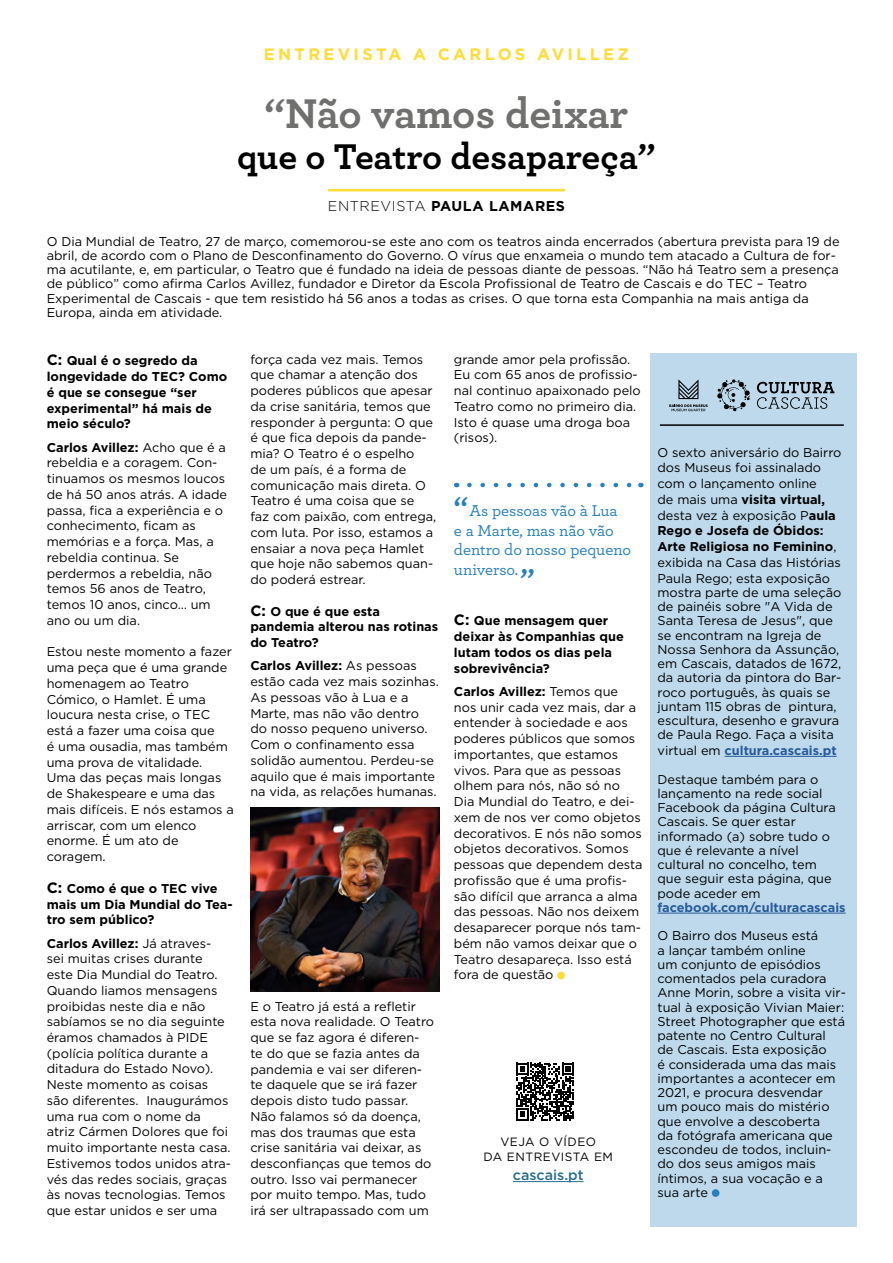
<style>
.page{position:relative;width:893px;height:1263px;background:#fff}
.page>*{position:absolute;margin:0;border:0;box-sizing:border-box;transform-origin:0 0}
.t1{font:700 43.5px "Archer";color:#70706f}
.t2{font:700 37.5px "Archer";color:#000}
.t3{font:700 30px "Archer";color:#2881be}
.t4{font:500 16.5px/19.5px "Archer";letter-spacing:-.005em;color:#2881be}
.t5{font:700 16.5px "Gotham";letter-spacing:.2em;color:#fedc39}
.t6{font:700 14.25px "Gotham";letter-spacing:.04em;color:#000}
.t7{font:500 14.25px "Gotham";color:#236d8c}
.t8{font:12.75px/15.8px "Gotham";color:#000}
.t9{font:700 12.75px/15.8px "Gotham";color:#000}
.t10{font:700 12.75px "Gotham";color:#275b9b}
.t11{font:12px/15px "Gotham";letter-spacing:.04em;color:#000;text-align:center}
.s1{font-weight:300}
.s2{font-size:15px}
.s3{font-weight:700}
.s4{font-weight:400;color:#000}
</style>
<div class="page">
<div style="left:650px;top:353px;width:206px;height:874px;background:#bed9eb"></div>
<img style="left:250px;top:808px;width:189px;height:184px">
<div style="left:557px;top:972px;width:8px;height:7px;background:#fedc39;border-radius:50%"></div>
<hr style="left:725px;top:756px;width:112px;height:1px;background:#275b9b">
<hr style="left:657px;top:913px;width:189px;height:1px;background:#275b9b">
<div style="left:712px;top:1189px;width:7px;height:8px;background:#2881be;border-radius:50%"></div>
<svg style="left:469px;top:483px;width:163px;height:4px"></svg>
<svg style="left:757px;top:382px;width:77px;height:27px"></svg>
<svg style="left:717px;top:379px;width:33px;height:32px"></svg>
<svg style="left:669px;top:379px;width:39px;height:32px"></svg>
<hr style="left:328px;top:189px;width:237px;height:2px;background:#fedc39">
<hr style="left:660px;top:424px;width:184px;height:2px;background:#000">
<svg style="left:516px;top:1063px;width:58px;height:57px"></svg>
<hr style="left:513px;top:1181px;width:71px;height:1px;background:#236d8c">
<p class="t5" style="left:264px;top:43px;width:367px">ENTREVISTA A CARLOS AVILLEZ</p>
<h1 class="t1" style="left:264px;top:80px;width:366px">“Não vamos deixar</h1>
<h2 class="t2" style="left:237px;top:127px;width:420px">que o Teatro desapareça”</h2>
<p class="t6" style="left:328px;top:196px;width:239px"><span class="s1">ENTREVISTA</span> PAULA LAMARES</p>
<p class="t8" style="left:47px;top:234px;width:794px;line-height:14.2px">O Dia Mundial de Teatro, 27 de março, comemorou-se este ano com os teatros ainda encerrados (abertura prevista para 19 de abril, de acordo com o Plano de Desconfinamento do Governo. O vírus que enxameia o mundo tem atacado a Cultura de for&shy;ma acutilante, e, em particular, o Teatro que é fundado na ideia de pessoas diante de pessoas. “Não há Teatro sem a presença de público” como afirma Carlos Avillez, fundador e Diretor da Escola Profissional de Teatro de Cascais e do TEC – Teatro Experimental de Cascais - que tem resistido há 56 anos a todas as crises. O que torna esta Companhia na mais antiga da Europa, ainda em atividade.</p>
<p class="t9" style="left:47px;top:353px;width:182px"><span class="s2">C:</span> Qual é o segredo da longevidade do TEC? Como é que se consegue “ser experimental” há mais de meio século?</p>
<p class="t8" style="left:47px;top:439px;width:182px"><span class="s3">Carlos Avillez:</span> Acho que é a rebeldia e a coragem. Con&shy;tinuamos os mesmos loucos de há 50 anos atrás. A idade passa, fica a experiência e o conhecimento, ficam as memórias e a força. Mas, a rebeldia continua. Se perdermos a rebeldia, não temos 56 anos de Teatro, temos 10 anos, cinco… um ano ou um dia.</p>
<p class="t8" style="left:47px;top:644px;width:189px">Estou neste momento a fazer uma peça que é uma grande homenagem ao Teatro<br>Cómico, o Hamlet. É uma loucura nesta crise, o TEC está a fazer uma coisa que<br>é uma ousadia, mas também uma prova de vitalidade.<br>Uma das peças mais longas de Shakespeare e uma das mais difíceis. E nós estamos a arriscar, com um elenco enorme. É um ato de coragem.</p>
<p class="t9" style="left:47px;top:880px;width:187px"><span class="s2">C:</span> Como é que o TEC vive mais um Dia Mundial do Tea&shy;tro sem público?</p>
<p class="t8" style="left:47px;top:935px;width:186px"><span class="s3">Carlos Avillez:</span> Já atraves&shy;sei muitas crises durante este Dia Mundial do Teatro.<br>Quando liamos mensagens proibidas neste dia e não sabíamos se no dia seguinte éramos chamados à PIDE (polícia política durante a ditadura do Estado Novo).<br>Neste momento as coisas são diferentes. Inaugurámos uma rua com o nome da atriz Cármen Dolores que foi muito importante nesta casa.<br>Estivemos todos unidos atra&shy;vés das redes sociais, graças às novas tecnologias. Temos que estar unidos e ser uma</p>
<p class="t8" style="left:250px;top:351px;width:187px">força cada vez mais. Temos que chamar a atenção dos poderes públicos que apesar da crise sanitária, temos que responder à pergunta: O que é que fica depois da pande&shy;mia? O Teatro é o espelho<br>de um país, é a forma de comunicação mais direta. O<br>Teatro é uma coisa que se faz com paixão, com entrega, com luta. Por isso, estamos a ensaiar a nova peça Hamlet que hoje não sabemos quan&shy;do poderá estrear.</p>
<p class="t9" style="left:250px;top:603px;width:189px"><span class="s2">C:</span> O que é que esta pandemia alterou nas rotinas do Teatro?</p>
<p class="t8" style="left:250px;top:658px;width:190px"><span class="s3">Carlos Avillez:</span> As pessoas estão cada vez mais sozinhas.<br>As pessoas vão à Lua e a<br>Marte, mas não vão dentro do nosso pequeno universo.<br>Com o confinamento essa solidão aumentou. Perdeu-se aquilo que é mais importante na vida, as relações humanas.</p>
<p class="t8" style="left:454px;top:351px;width:188px">grande amor pela profissão.<br>Eu com 65 anos de profissio&shy;nal continuo apaixonado pelo<br>Teatro como no primeiro dia.<br>Isto é quase uma droga boa (risos).</p>
<p class="t8" style="left:657px;top:444px;width:185px">O sexto aniversário do Bairro dos Museus foi assinalado com o lançamento online<br>de mais uma <span class="s3">visita virtual, </span>desta vez à exposição P<span class="s3">aula<br>Rego e Josefa de Óbidos:<br>Arte Religiosa no Feminino</span>, exibida na Casa das Histórias<br>Paula Rego; esta exposição</p>
<p class="t8" style="left:657px;top:585px;width:185px;line-height:14.2px">mostra parte de uma seleção de painéis sobre "A Vida de<br>Santa Teresa de Jesus", que se encontram na Igreja de<br>Nossa Senhora da Assunção, em Cascais, datados de 1672, da autoria da pintora do Bar&shy;roco português, às quais se juntam 115 obras de pintura, escultura, desenho e gravura de Paula Rego. Faça a visita</p>
<p class="t10" style="left:657px;top:742px;width:181px"><span class="s4">virtual em</span> cultura.cascais.pt</p>
<p class="t8" style="left:657px;top:772px;width:180px;line-height:14.2px">Destaque também para o lançamento na rede social<br>Facebook da página Cultura<br>Cascais. Se quer estar informado (a) sobre tudo o que é relevante a nível cultural no concelho, tem que seguir esta página, que pode aceder em</p>
<p class="t10" style="left:657px;top:899px;width:190px">facebook.com/culturacascais</p>
<p class="t8" style="left:657px;top:928px;width:190px;line-height:14.2px">O Bairro dos Museus está<br>a lançar também online<br>um conjunto de episódios comentados pela curadora<br>Anne Morin, sobre a visita vir&shy;tual à exposição Vivian Maier:<br>Street Photographer que está patente no Centro Cultural<br>de Cascais. Esta exposição<br>é considerada uma das mais importantes a acontecer em<br>2021, e procura desvendar um pouco mais do mistério que envolve a descoberta<br>da fotógrafa americana que escondeu de todos, incluin&shy;do dos seus amigos mais íntimos, a sua vocação e a sua arte</p>
<h3 class="t3" style="left:454px;top:484px;width:16px">“</h3>
<p class="t4" style="left:454px;top:500px;width:179px;text-indent:16px">As pessoas vão à Lua<br>e a Marte, mas não vão dentro do nosso pequeno universo.</p>
<h3 class="t3" style="left:521px;top:555px;width:16px">”</h3>
<p class="t9" style="left:454px;top:613px;width:171px"><span class="s2">C:</span> Que mensagem quer deixar às Companhias que lutam todos os dias pela sobrevivência?</p>
<p class="t8" style="left:454px;top:683px;width:190px"><span class="s3">Carlos Avillez:</span> Temos que nos unir cada vez mais, dar a entender à sociedade e aos poderes públicos que somos importantes, que estamos vivos. Para que as pessoas olhem para nós, não só no<br>Dia Mundial do Teatro, e dei&shy;xem de nos ver como objetos decorativos. E nós não somos objetos decorativos. Somos pessoas que dependem desta profissão que é uma profis&shy;são difícil que arranca a alma das pessoas. Não nos deixem desaparecer porque nós tam&shy;bém não vamos deixar que o<br>Teatro desapareça. Isso está fora de questão</p>
<p class="t8" style="left:250px;top:998px;width:185px">E o Teatro já está a refletir esta nova realidade. O Teatro que se faz agora é diferen&shy;te do que se fazia antes da pandemia e vai ser diferen&shy;te daquele que se irá fazer depois disto tudo passar.<br>Não falamos só da doença, mas dos traumas que esta crise sanitária vai deixar, as desconfianças que temos do outro. Isso vai permanecer por muito tempo. Mas, tudo irá ser ultrapassado com um</p>
<p class="t11" style="left:484px;top:1134px;width:131px">VEJA O VÍDEO<br>DA ENTREVISTA EM</p>
<p class="t7" style="left:513px;top:1166px;width:72px">cascais.pt</p>
</div>
